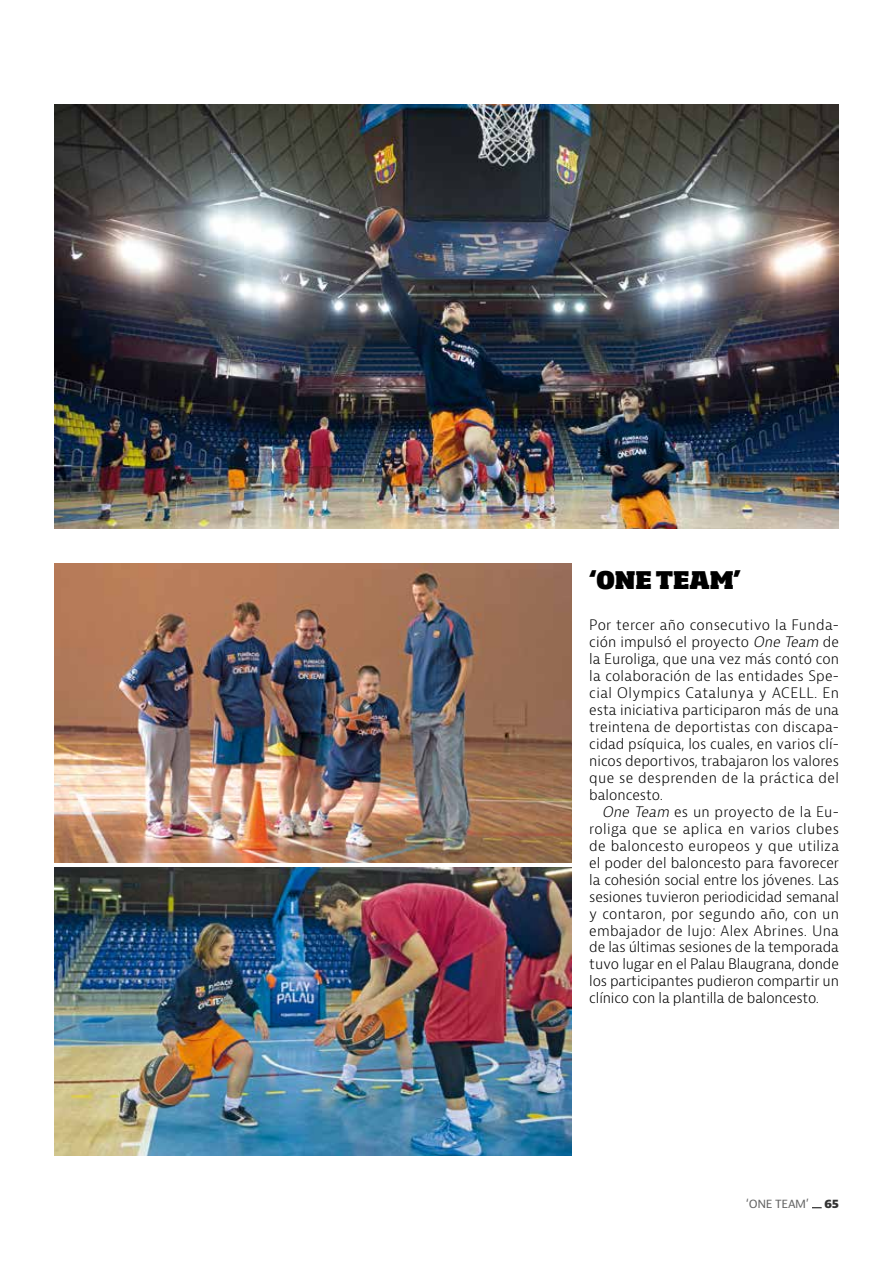
<style>
.page{position:relative;width:893px;height:1263px;background:#fff}
.page>*{position:absolute;margin:0;border:0;box-sizing:border-box;transform-origin:0 0}
.t1{font:800 24px "Soho Std";letter-spacing:-.015em;color:#000}
.t2{font:300 14.1px/17px "Bernina Sans";letter-spacing:-.005em;color:#000;text-align:justify}
.t3{font:12px "Bernina Sans";letter-spacing:-.03em;color:#666}
.s1{font-style:italic}
.s2{font-weight:800;color:#333}
</style>
<div class="page">
<img style="left:54px;top:105px;width:785px;height:424px">
<img style="left:54px;top:563px;width:518px;height:299px">
<img style="left:54px;top:868px;width:517px;height:288px">
<h1 class="t1" style="left:589px;top:564px;width:153px">‘ONE TEAM’</h1>
<p class="t2" style="left:589px;top:617px;width:251px">Por tercer año consecutivo la Funda&shy;ción impulsó el proyecto <span class="s1">One Team</span> de la Euroliga, que una vez más contó con la colaboración de las entidades Spe&shy;cial Olympics Catalunya y ACELL. En esta iniciativa participaron más de una treintena de deportistas con discapa&shy;cidad psíquica, los cuales, en varios clí&shy;nicos deportivos, trabajaron los valores que se desprenden de la práctica del baloncesto.</p>
<p class="t2" style="left:589px;top:803px;width:251px;text-indent:13px"><span class="s1">One Team</span> es un proyecto de la Eu&shy;roliga que se aplica en varios clubes de baloncesto europeos y que utiliza el poder del baloncesto para favorecer la cohesión social entre los jóvenes. Las sesiones tuvieron periodicidad semanal y contaron, por segundo año, con un embajador de lujo: Alex Abrines. Una de las últimas sesiones de la temporada tuvo lugar en el Palau Blaugrana, donde los participantes pudieron compartir un clínico con la plantilla de baloncesto.</p>
<p class="t3" style="left:746px;top:1196px;width:95px">‘ONE TEAM’ <span class="s2">65</span></p>
</div>
